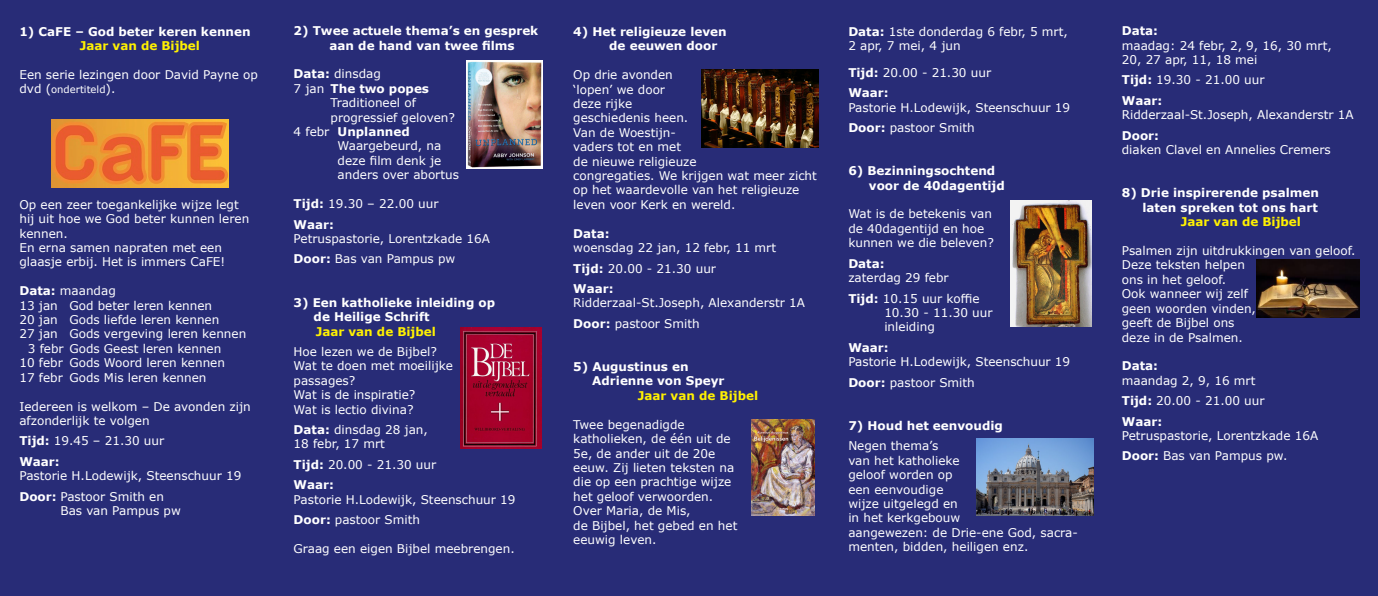
<style>
.page{position:relative;width:1378px;height:596px;background:#fff}
.page>*{position:absolute;margin:0;border:0;box-sizing:border-box;transform-origin:0 0}
.t1{font:12px/14.4px "Verdana";color:#fff}
.t2{font:700 12px/14.4px "Verdana";color:#fff}
.t3{font:700 12px "Verdana";color:#fff101}
.t4{font:10px "Verdana";color:#fff}
.s1{font-size:12px}
.s2{font-weight:700}
.s3{font-weight:400}
</style>
<div class="page">
<div style="left:0;top:0;width:1378px;height:595px;background:#282c77"></div>
<img style="left:52px;top:119px;width:177px;height:68px">
<img style="left:466px;top:60px;width:77px;height:109px">
<img style="left:460px;top:327px;width:82px;height:121px">
<img style="left:701px;top:70px;width:117px;height:77px">
<img style="left:751px;top:419px;width:63px;height:96px">
<img style="left:1011px;top:200px;width:80px;height:126px">
<img style="left:976px;top:438px;width:117px;height:77px">
<img style="left:1256px;top:259px;width:103px;height:58px">
<p class="t2" style="left:19px;top:24px;width:233px">1) CaFE – God beter keren kennen</p>
<p class="t3" style="left:80px;top:37px;width:122px">Jaar van de Bijbel</p>
<p class="t1" style="left:19px;top:67px;width:240px">Een serie lezingen door David Payne op</p>
<p class="t4" style="left:19px;top:83px;width:97px"><span class="s1">dvd (</span>ondertiteld<span class="s1">).</span></p>
<p class="t1" style="left:19px;top:197px;width:231px">Op een zeer toegankelijke wijze legt hij uit hoe we God beter kunnen leren kennen.</p>
<p class="t1" style="left:19px;top:240px;width:207px">En erna samen napraten met een glaasje erbij. Het is immers CaFE!</p>
<p class="t1" style="left:19px;top:283px;width:98px"><span class="s2">Data:</span> maandag</p>
<p class="t1" style="left:19px;top:298px;width:194px">13 jan God beter leren kennen</p>
<p class="t1" style="left:19px;top:312px;width:201px">20 jan Gods liefde leren kennen</p>
<p class="t1" style="left:19px;top:326px;width:228px">27 jan Gods vergeving leren kennen</p>
<p class="t1" style="left:28px;top:341px;width:195px">3 febr Gods Geest leren kennen</p>
<p class="t1" style="left:19px;top:355px;width:207px">10 febr Gods Woord leren kennen</p>
<p class="t1" style="left:19px;top:370px;width:189px">17 febr Gods Mis leren kennen</p>
<p class="t1" style="left:19px;top:398px;width:233px">Iedereen is welkom – De avonden zijn afzonderlijk te volgen</p>
<p class="t1" style="left:19px;top:433px;width:146px"><span class="s2">Tijd:</span> 19.45 – 21.30 uur</p>
<p class="t2" style="left:19px;top:453px;width:42px">Waar:</p>
<p class="t1" style="left:19px;top:468px;width:223px">Pastorie H.Lodewijk, Steenschuur 19</p>
<p class="t1" style="left:19px;top:488px;width:146px"><span class="s2">Door:</span> Pastoor Smith en</p>
<p class="t1" style="left:60px;top:503px;width:122px">Bas van Pampus pw</p>
<p class="t2" style="left:294px;top:23px;width:246px">2) Twee actuele thema’s en gesprek</p>
<p class="t2" style="left:330px;top:38px;width:187px">aan de hand van twee films</p>
<p class="t1" style="left:294px;top:67px;width:89px"><span class="s2">Data:</span> dinsdag</p>
<p class="t2" style="left:294px;top:81px;width:137px"><span class="s3">7 jan</span> The two popes</p>
<p class="t1" style="left:331px;top:95px;width:126px">Traditioneel of progressief geloven?</p>
<p class="t1" style="left:338px;top:124px;width:123px;text-indent:-44px">4 febr <span class="s2">Unplanned<br></span>Waargebeurd, na deze film denk je anders over abortus</p>
<p class="t1" style="left:294px;top:196px;width:146px"><span class="s2">Tijd:</span> 19.30 – 22.00 uur</p>
<p class="t2" style="left:294px;top:216px;width:42px">Waar:</p>
<p class="t1" style="left:294px;top:231px;width:198px">Petruspastorie, Lorentzkade 16A</p>
<p class="t1" style="left:294px;top:251px;width:163px"><span class="s2">Door:</span> Bas van Pampus pw</p>
<p class="t2" style="left:294px;top:294px;width:203px">3) Een katholieke inleiding op</p>
<p class="t2" style="left:314px;top:309px;width:117px">de Heilige Schrift</p>
<p class="t3" style="left:316px;top:322px;width:122px">Jaar van de Bijbel</p>
<p class="t1" style="left:294px;top:344px;width:145px">Hoe lezen we de Bijbel?</p>
<p class="t1" style="left:294px;top:358px;width:161px">Wat te doen met moeilijke passages?</p>
<p class="t1" style="left:294px;top:387px;width:123px">Wat is de inspiratie?</p>
<p class="t1" style="left:294px;top:401px;width:121px">Wat is lectio divina?</p>
<p class="t1" style="left:294px;top:422px;width:136px"><span class="s2">Data:</span> dinsdag 28 jan,</p>
<p class="t1" style="left:294px;top:436px;width:93px">18 febr, 17 mrt</p>
<p class="t1" style="left:294px;top:457px;width:144px"><span class="s2">Tijd:</span> 20.00 - 21.30 uur</p>
<p class="t2" style="left:294px;top:477px;width:42px">Waar:</p>
<p class="t1" style="left:294px;top:491px;width:223px">Pastorie H.Lodewijk, Steenschuur 19</p>
<p class="t1" style="left:294px;top:512px;width:128px"><span class="s2">Door:</span> pastoor Smith</p>
<p class="t1" style="left:294px;top:541px;width:223px">Graag een eigen Bijbel meebrengen.</p>
<p class="t2" style="left:573px;top:24px;width:155px">4) Het religieuze leven</p>
<p class="t2" style="left:609px;top:38px;width:110px">de eeuwen door</p>
<p class="t1" style="left:573px;top:67px;width:101px">Op drie avonden ‘lopen’ we door deze rijke</p>
<p class="t1" style="left:573px;top:111px;width:125px">geschiedenis heen.<br>Van de Woestijn&shy;vaders tot en met de nieuwe religieuze</p>
<p class="t1" style="left:573px;top:168px;width:245px">congregaties. We krijgen wat meer zicht op het waardevolle van het religieuze leven voor Kerk en wereld.</p>
<p class="t2" style="left:573px;top:226px;width:38px">Data:</p>
<p class="t1" style="left:573px;top:240px;width:204px">woensdag 22 jan, 12 febr, 11 mrt</p>
<p class="t1" style="left:573px;top:261px;width:144px"><span class="s2">Tijd:</span> 20.00 - 21.30 uur</p>
<p class="t2" style="left:573px;top:281px;width:42px">Waar:</p>
<p class="t1" style="left:573px;top:295px;width:233px">Ridderzaal-St.Joseph, Alexanderstr 1A</p>
<p class="t1" style="left:573px;top:316px;width:128px"><span class="s2">Door:</span> pastoor Smith</p>
<p class="t2" style="left:592px;top:359px;width:134px;text-indent:-19px">5) Augustinus en<br>Adrienne von Speyr</p>
<p class="t3" style="left:638px;top:387px;width:122px">Jaar van de Bijbel</p>
<p class="t1" style="left:573px;top:417px;width:113px">Twee begenadigde</p>
<p class="t1" style="left:573px;top:431px;width:162px">katholieken, de één uit de<br>5e, de ander uit de 20e eeuw. Zij lieten teksten na die op een prachtige wijze het geloof verwoorden.</p>
<p class="t1" style="left:573px;top:503px;width:119px">Over Maria, de Mis,</p>
<p class="t1" style="left:573px;top:517px;width:166px">de Bijbel, het gebed en het</p>
<p class="t1" style="left:573px;top:532px;width:85px">eeuwig leven.</p>
<p class="t1" style="left:848px;top:24px;width:221px"><span class="s2">Data:</span> 1ste donderdag 6 febr, 5 mrt,</p>
<p class="t1" style="left:848px;top:39px;width:114px">2 apr, 7 mei, 4 jun</p>
<p class="t1" style="left:848px;top:65px;width:144px"><span class="s2">Tijd:</span> 20.00 - 21.30 uur</p>
<p class="t2" style="left:848px;top:85px;width:42px">Waar:</p>
<p class="t1" style="left:848px;top:100px;width:223px">Pastorie H.Lodewijk, Steenschuur 19</p>
<p class="t1" style="left:848px;top:120px;width:128px"><span class="s2">Door:</span> pastoor Smith</p>
<p class="t2" style="left:848px;top:163px;width:148px">6) Bezinningsochtend</p>
<p class="t2" style="left:869px;top:178px;width:137px">voor de 40dagentijd</p>
<p class="t1" style="left:848px;top:207px;width:147px">Wat is de betekenis van de 40dagentijd en hoe kunnen we die beleven?</p>
<p class="t2" style="left:848px;top:256px;width:38px">Data:</p>
<p class="t1" style="left:848px;top:270px;width:102px">zaterdag 29 febr</p>
<p class="t1" style="left:848px;top:291px;width:133px"><span class="s2">Tijd:</span> 10.15 uur koffie</p>
<p class="t1" style="left:884px;top:305px;width:110px">10.30 - 11.30 uur</p>
<p class="t1" style="left:884px;top:319px;width:52px">inleiding</p>
<p class="t2" style="left:848px;top:340px;width:42px">Waar:</p>
<p class="t1" style="left:848px;top:354px;width:223px">Pastorie H.Lodewijk, Steenschuur 19</p>
<p class="t1" style="left:848px;top:375px;width:128px"><span class="s2">Door:</span> pastoor Smith</p>
<p class="t2" style="left:848px;top:418px;width:156px">7) Houd het eenvoudig</p>
<p class="t1" style="left:848px;top:438px;width:231px">Negen thema’s<br>van het katholieke<br>geloof worden op<br>een eenvoudige<br>wijze uitgelegd en<br>in het kerkgebouw<br>aangewezen: de Drie-ene God, sacra&shy;menten, bidden, heiligen enz.</p>
<p class="t2" style="left:1122px;top:23px;width:38px">Data:</p>
<p class="t1" style="left:1122px;top:38px;width:211px">maadag: 24 febr, 2, 9, 16, 30 mrt,</p>
<p class="t1" style="left:1122px;top:52px;width:137px">20, 27 apr, 11, 18 mei</p>
<p class="t1" style="left:1122px;top:73px;width:144px"><span class="s2">Tijd:</span> 19.30 - 21.00 uur</p>
<p class="t2" style="left:1122px;top:93px;width:42px">Waar:</p>
<p class="t1" style="left:1122px;top:107px;width:233px">Ridderzaal-St.Joseph, Alexanderstr 1A</p>
<p class="t2" style="left:1122px;top:128px;width:39px">Door:</p>
<p class="t1" style="left:1122px;top:142px;width:210px">diaken Clavel en Annelies Cremers</p>
<p class="t2" style="left:1122px;top:185px;width:199px">8) Drie inspirerende psalmen</p>
<p class="t2" style="left:1142px;top:200px;width:177px">laten spreken tot ons hart</p>
<p class="t3" style="left:1180px;top:213px;width:122px">Jaar van de Bijbel</p>
<p class="t1" style="left:1122px;top:243px;width:235px">Psalmen zijn uitdrukkingen van geloof.<br>Deze teksten helpen<br>ons in het geloof.<br>Ook wanneer wij zelf<br>geen woorden vinden,<br>geeft de Bijbel ons<br>deze in de Psalmen.</p>
<p class="t2" style="left:1122px;top:358px;width:38px">Data:</p>
<p class="t1" style="left:1122px;top:373px;width:135px">maandag 2, 9, 16 mrt</p>
<p class="t1" style="left:1122px;top:393px;width:144px"><span class="s2">Tijd:</span> 20.00 - 21.00 uur</p>
<p class="t2" style="left:1122px;top:413px;width:42px">Waar:</p>
<p class="t1" style="left:1122px;top:428px;width:198px">Petruspastorie, Lorentzkade 16A</p>
<p class="t1" style="left:1122px;top:448px;width:167px"><span class="s2">Door:</span> Bas van Pampus pw.</p>
</div>
